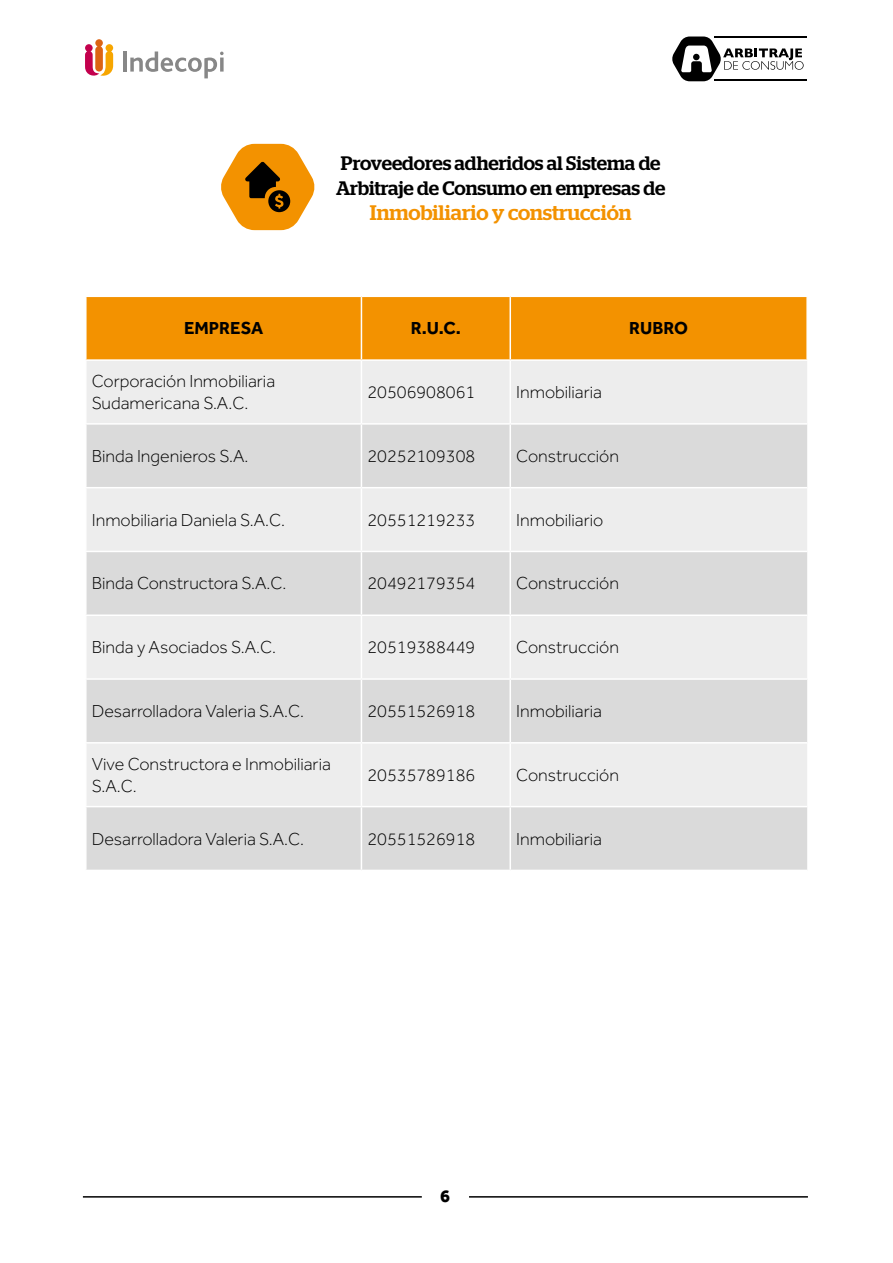
<style>
.page{position:relative;width:893px;height:1263px;background:#fff}
.page>*{position:absolute;margin:0;border:0;box-sizing:border-box;transform-origin:0 0}
.t1{font:500 21px "Stag";color:#f39200}
.t2{font:500 19.5px/25.2px "Stag";letter-spacing:-.005em;color:#000}
.Texto{font:300 18px/21.6px "Effra";color:#000}
.t3{font:700 18px "Effra";color:#000}
.t4{font:800 18px "Effra";color:#000}
</style>
<div class="page">
<hr style="left:123px;top:51px;width:4px;height:21px;background:#878787">
<svg style="left:130px;top:51px;width:94px;height:27px"></svg>
<svg style="left:220px;top:58px;width:4px;height:14px"></svg>
<svg style="left:85px;top:39px;width:28px;height:37px"></svg>
<svg style="left:672px;top:37px;width:132px;height:44px"></svg>
<hr style="left:715px;top:37px;width:92px;height:1px;background:#000">
<hr style="left:715px;top:79px;width:92px;height:2px;background:#000">
<hr style="left:83px;top:1196px;width:339px;height:1px;background:#000">
<hr style="left:469px;top:1196px;width:339px;height:1px;background:#000">
<svg style="left:221px;top:144px;width:94px;height:86px"></svg>
<div style="left:87px;top:297px;width:719px;height:62px;background:#f39200"></div>
<div style="left:87px;top:361px;width:720px;height:62px;background:#ededed"></div>
<svg style="left:87px;top:425px;width:720px;height:445px;background:#e2e2e2"></svg>
<hr style="left:361px;top:297px;width:1px;height:62px;background:#fff">
<hr style="left:509px;top:297px;width:2px;height:62px;background:#fff">
<hr style="left:361px;top:361px;width:1px;height:62px;background:#fff">
<hr style="left:361px;top:425px;width:1px;height:62px;background:#fff">
<hr style="left:361px;top:488px;width:1px;height:63px;background:#fff">
<hr style="left:361px;top:552px;width:1px;height:62px;background:#fff">
<hr style="left:361px;top:616px;width:1px;height:62px;background:#fff">
<hr style="left:361px;top:680px;width:1px;height:62px;background:#fff">
<hr style="left:361px;top:743px;width:1px;height:63px;background:#fff">
<hr style="left:361px;top:807px;width:1px;height:63px;background:#fff">
<hr style="left:509px;top:361px;width:2px;height:62px;background:#fff">
<hr style="left:509px;top:425px;width:2px;height:62px;background:#fff">
<hr style="left:509px;top:488px;width:2px;height:63px;background:#fff">
<hr style="left:509px;top:552px;width:2px;height:62px;background:#fff">
<hr style="left:509px;top:616px;width:2px;height:62px;background:#fff">
<hr style="left:509px;top:680px;width:2px;height:62px;background:#fff">
<hr style="left:509px;top:743px;width:2px;height:63px;background:#fff">
<hr style="left:509px;top:807px;width:2px;height:63px;background:#fff">
<hr style="left:85px;top:487px;width:276px;height:1px;background:#fff">
<hr style="left:361px;top:487px;width:149px;height:1px;background:#fff">
<hr style="left:510px;top:487px;width:297px;height:1px;background:#fff">
<hr style="left:85px;top:551px;width:276px;height:1px;background:#fff">
<hr style="left:361px;top:551px;width:149px;height:1px;background:#fff">
<hr style="left:510px;top:551px;width:297px;height:1px;background:#fff">
<hr style="left:85px;top:614px;width:276px;height:2px;background:#fff">
<hr style="left:361px;top:614px;width:149px;height:2px;background:#fff">
<hr style="left:510px;top:614px;width:297px;height:2px;background:#fff">
<hr style="left:85px;top:678px;width:276px;height:2px;background:#fff">
<hr style="left:361px;top:678px;width:149px;height:2px;background:#fff">
<hr style="left:510px;top:678px;width:297px;height:2px;background:#fff">
<hr style="left:85px;top:806px;width:276px;height:1px;background:#fff">
<hr style="left:361px;top:806px;width:149px;height:1px;background:#fff">
<hr style="left:510px;top:806px;width:297px;height:1px;background:#fff">
<hr style="left:85px;top:742px;width:276px;height:1px;background:#fff">
<hr style="left:361px;top:742px;width:149px;height:1px;background:#fff">
<hr style="left:510px;top:742px;width:297px;height:1px;background:#fff">
<p class="t2" style="left:336px;top:150px;width:331px">Proveedores adheridos al Sistema de<br>Arbitraje de Consumo en empresas de</p>
<p class="t1" style="left:370px;top:200px;width:263px">Inmobiliario y construcción</p>
<p class="t3" style="left:184px;top:317px;width:81px">EMPRESA</p>
<p class="t3" style="left:411px;top:317px;width:52px">R.U.C.</p>
<p class="t3" style="left:629px;top:317px;width:60px">RUBRO</p>
<p class="Texto" style="left:92px;top:370px;width:185px">Corporación Inmobiliaria<br>Sudamericana S.A.C.</p>
<p class="Texto" style="left:367px;top:381px;width:109px">20506908061</p>
<p class="Texto" style="left:516px;top:381px;width:87px">Inmobiliaria</p>
<p class="Texto" style="left:92px;top:445px;width:158px">Binda Ingenieros S.A.</p>
<p class="Texto" style="left:367px;top:445px;width:109px">20252109308</p>
<p class="Texto" style="left:516px;top:445px;width:104px">Construcción</p>
<p class="Texto" style="left:92px;top:509px;width:195px">Inmobiliaria Daniela S.A.C.</p>
<p class="Texto" style="left:367px;top:509px;width:109px">20551219233</p>
<p class="Texto" style="left:516px;top:509px;width:89px">Inmobiliario</p>
<p class="Texto" style="left:92px;top:572px;width:196px">Binda Constructora S.A.C.</p>
<p class="Texto" style="left:367px;top:572px;width:109px">20492179354</p>
<p class="Texto" style="left:516px;top:572px;width:104px">Construcción</p>
<p class="Texto" style="left:92px;top:636px;width:186px">Binda y Asociados S.A.C.</p>
<p class="Texto" style="left:367px;top:636px;width:109px">20519388449</p>
<p class="Texto" style="left:516px;top:636px;width:104px">Construcción</p>
<p class="Texto" style="left:92px;top:700px;width:214px">Desarrolladora Valeria S.A.C.</p>
<p class="Texto" style="left:367px;top:700px;width:109px">20551526918</p>
<p class="Texto" style="left:516px;top:700px;width:87px">Inmobiliaria</p>
<p class="Texto" style="left:92px;top:753px;width:241px">Vive Constructora e Inmobiliaria<br>S.A.C.</p>
<p class="Texto" style="left:367px;top:764px;width:109px">20535789186</p>
<p class="Texto" style="left:516px;top:764px;width:104px">Construcción</p>
<p class="Texto" style="left:92px;top:828px;width:214px">Desarrolladora Valeria S.A.C.</p>
<p class="Texto" style="left:367px;top:828px;width:109px">20551526918</p>
<p class="Texto" style="left:516px;top:828px;width:87px">Inmobiliaria</p>
<p class="t4" style="left:440px;top:1185px;width:11px">6</p>
</div>
